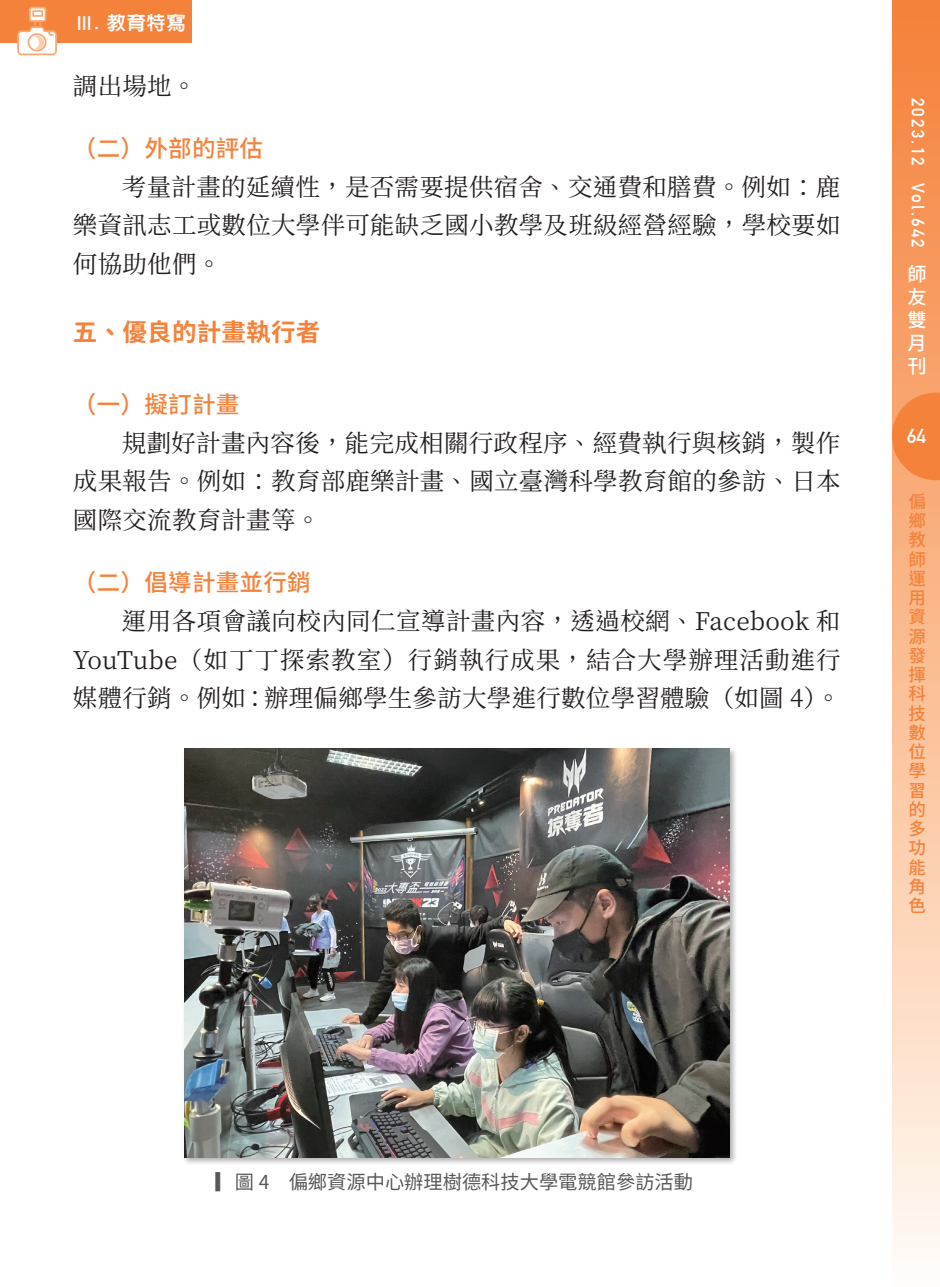
<style>
.page{position:relative;width:940px;height:1287px;background:#fff}
.page>*{position:absolute;margin:0;border:0;box-sizing:border-box;transform-origin:0 0}
.t1{font:24.5px/38.3px "Source Han Serif TC";letter-spacing:.01em;color:#231f20;text-align:justify}
.t2{font:700 24.5px "Source Han Sans TC";letter-spacing:.01em;color:#f4823b}
.t3{font:500 23.62px "Source Han Sans TC";letter-spacing:.01em;color:#f4823b}
.t4{font:700 19.78px "DIN Alternate";color:#fff}
.t5{font:19.25px "Source Han Sans TC";color:#57585a}
.t6{font:800 19.25px "AR Hei B5";color:#fff}
.t7{font:500 19.25px/23.1px "Source Han Sans TC";color:#fff}
.t8{font:500 17.5px/19.2px "Source Han Sans TC";color:#f4823b;text-align:justify}
.t9{font:700 17.5px "DIN Alternate";letter-spacing:.125em;color:#fff}
.s1{font-family:"DIN Alternate";font-weight:700}
</style>
<div class="page">
<div style="left:892px;top:0;width:48px;height:1287px;background:linear-gradient(to bottom,#f57f35,#fffaf2)"></div>
<svg style="left:892px;top:393px;width:48px;height:87px;background:#f48945"></svg>
<div style="left:0;top:0;width:192px;height:43px;background:#f4823b"></div>
<svg style="left:17px;top:6px;width:40px;height:50px"></svg>
<div style="left:182px;top:746px;width:556px;height:420px;background:#231f20;opacity:.35"></div>
<img style="left:184px;top:748px;width:545px;height:409px">
<p class="t6" style="left:77px;top:14px;width:110px"><span class="s1">Ⅲ</span>. 教育特寫</p>
<p class="t1" style="left:73px;top:67px;width:125px">調出場地。</p>
<p class="t3" style="left:73px;top:135px;width:192px">（二）外部的評估</p>
<p class="t1" style="left:73px;top:168px;width:769px;text-indent:49px">考量計畫的延續性，是否需要提供宿舍、交通費和膳費。例如：鹿樂資訊志工或數位大學伴可能缺乏國小教學及班級經營經驗，學校要如何協助他們。</p>
<p class="t2" style="left:73px;top:318px;width:249px">五、優良的計畫執行者</p>
<p class="t3" style="left:73px;top:391px;width:168px">（一）擬訂計畫</p>
<p class="t1" style="left:73px;top:424px;width:769px;text-indent:49px">規劃好計畫內容後，能完成相關行政程序、經費執行與核銷，製作成果報告。例如：教育部鹿樂計畫、國立臺灣科學教育館的參訪、日本國際交流教育計畫等。</p>
<p class="t3" style="left:73px;top:569px;width:239px">（二）倡導計畫並行銷</p>
<p class="t1" style="left:73px;top:603px;width:769px;text-indent:49px">運用各項會議向校內同仁宣導計畫內容，透過校網、Facebook 和YouTube（如丁丁探索教室）行銷執行成果，結合大學辦理活動進行媒體行銷。例如：辦理偏鄉學生參訪大學進行數位學習體驗（如圖 4）。</p>
<p class="t9" style="left:931px;top:98px;width:152px;rotate:90deg">2023.12 Vol.642</p>
<p class="t7" style="left:907px;top:263px;width:20px">師友雙月刊</p>
<p class="t4" style="left:907px;top:421px;width:20px">64</p>
<p class="t8" style="left:908px;top:492px;width:18px">偏鄉教師運用資源發揮</p>
<p class="t8" style="left:908px;top:678px;width:27px;line-height:36.6px">科技數</p>
<p class="t8" style="left:908px;top:742px;width:18px">位學習的多功能角色</p>
<p class="t5" style="left:215px;top:1171px;width:479px">▎圖 4　偏鄉資源中心辦理樹德科技大學電競館參訪活動</p>
</div>
